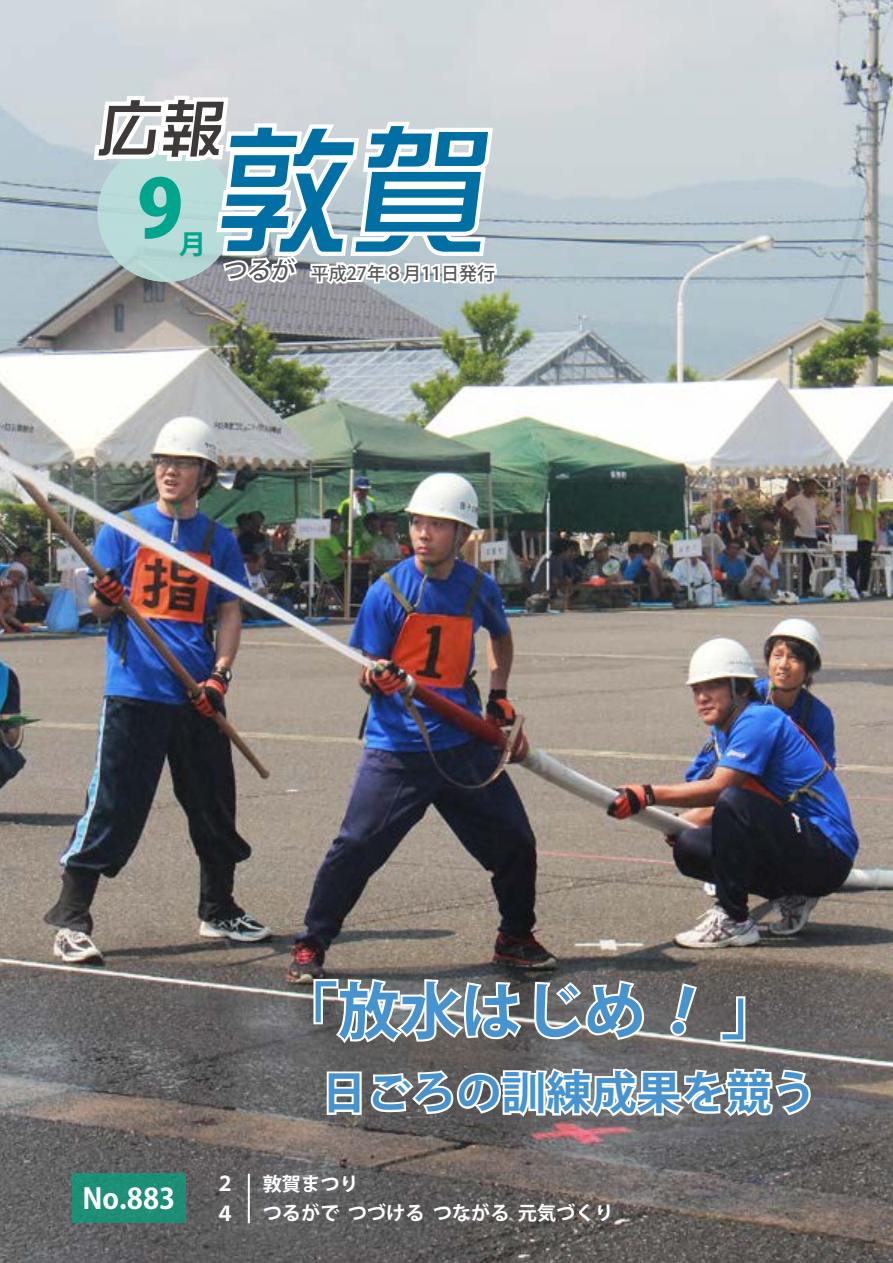
<style>
.page{position:relative;width:893px;height:1263px;background:#fff}
.page>*{position:absolute;margin:0;border:0;box-sizing:border-box;transform-origin:0 0}
.t1{font:800 79.5px "Koz Go Pro";color:#00a58d}
.t2{font:700 61.5px "Koz Go Pro";color:#4693d0}
.t3{font:700 45px "Koz Go Pro";color:#4693d0}
.t4{font:700 28.2px "Koz Go Pro";color:#fff}
.t5{font:700 27px "Koz Go Pro";color:#00a58d}
.t6{font:500 24px "Koz Go Pro";color:#595757}
.t7{font:700 20.25px/29.2px "Koz Go Pro";color:#fff;scale:.95 1}
.t8{font:700 19.2px "Koz Go Pro";color:#fff}
.t9{font:500 18px "Koz Go Pro";color:#595757}
</style>
<div class="page">
<img style="left:0;top:0;width:893px;height:1263px">
<hr style="left:248px;top:1174px;width:2px;height:49px;background:#fff">
<div style="left:72px;top:1174px;width:114px;height:49px;background:#1c8f76"></div>
<svg style="left:311px;top:976px;width:213px;height:71px"></svg>
<svg style="left:532px;top:978px;width:114px;height:64px"></svg>
<svg style="left:718px;top:994px;width:29px;height:50px"></svg>
<svg style="left:325px;top:1065px;width:488px;height:60px"></svg>
<svg style="left:89px;top:91px;width:410px;height:197px"></svg>
<svg style="left:666px;top:981px;width:34px;height:58px"></svg>
<h1 class="t1" style="left:137px;top:157px;width:48px">9</h1>
<h3 class="t5" style="left:179px;top:226px;width:28px">月</h3>
<p class="t6" style="left:222px;top:255px;width:78px">つるが</p>
<p class="t9" style="left:311px;top:262px;width:186px">平成27年８月11日発行</p>
<h3 class="t4" style="left:82px;top:1181px;width:95px">No.883</h3>
<h2 class="t2" style="left:276px;top:971px;width:371px">「放水はじめ</h2>
<h3 class="t3" style="left:276px;top:1064px;width:542px">　日ごろの訓練成果を競う</h3>
<h2 class="t2" style="left:721px;top:971px;width:63px">「</h2>
<p class="t7" style="left:216px;top:1171px;width:22px">２<br>４</p>
<p class="t8" style="left:263px;top:1172px;width:97px">敦賀まつり</p>
<p class="t8" style="left:263px;top:1201px;width:352px">つるがでつづけるつながる元気づくり</p>
</div>
